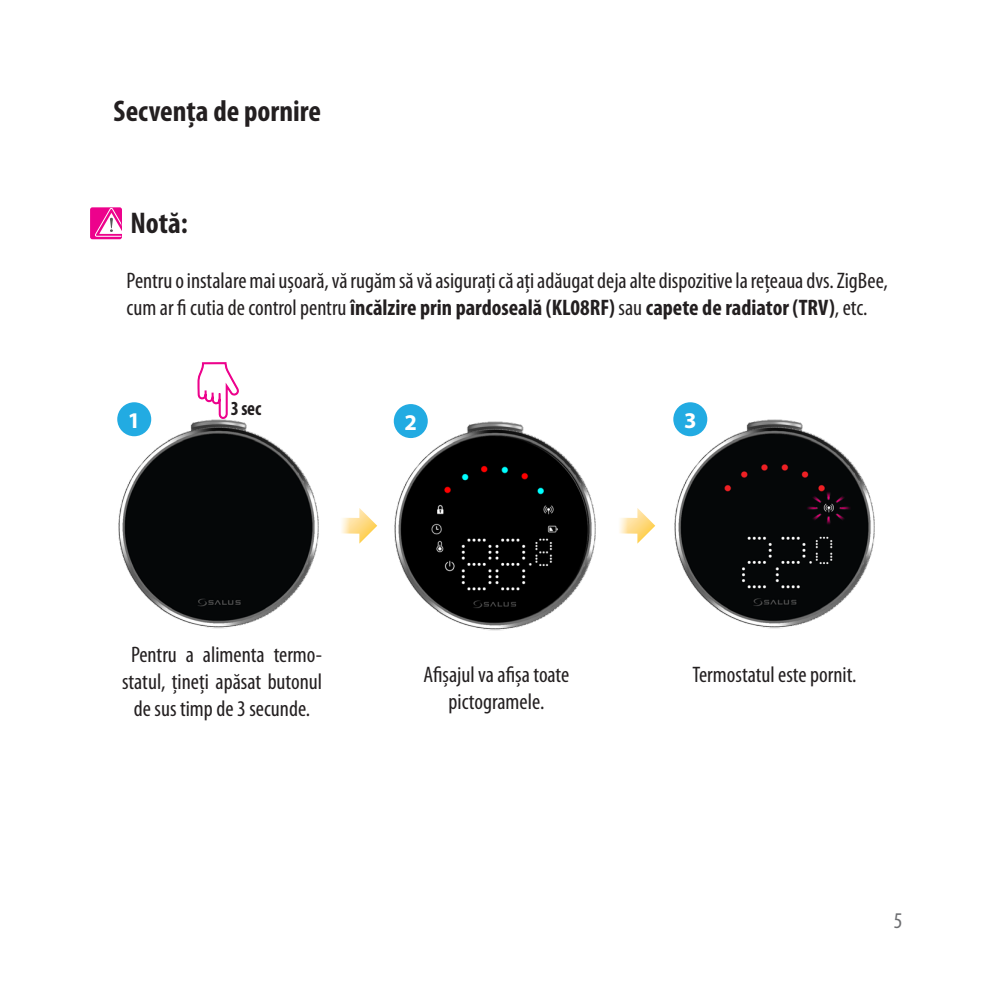
<style>
.page{position:relative;width:993px;height:993px;background:#fff}
.page>*{position:absolute;margin:0;border:0;box-sizing:border-box;transform-origin:0 0}
.t1{font:700 condensed 30px "Myriad Pro";color:#231f20}
.t2{font:condensed 22.5px/27px "Myriad Pro";color:#231f20}
.t3{font:700 22.5px "Myriad Pro";color:#fff}
.t4{font:condensed 22.5px "Myriad Pro";color:#6c6d70}
.t5{font:700 condensed 20px "Myriad Pro";color:#231f20;scale:.95 1}
.s1{font-weight:700}
</style>
<div class="page">
<img style="left:394px;top:421px;width:202px;height:209px">
<img style="left:673px;top:419px;width:202px;height:209px">
<div style="left:117px;top:402px;width:34px;height:34px;background:#22abe2;border-radius:50%"></div>
<div style="left:393px;top:404px;width:34px;height:34px;background:#22abe2;border-radius:50%"></div>
<div style="left:673px;top:402px;width:34px;height:34px;background:#22abe2;border-radius:50%"></div>
<div style="left:707px;top:517px;width:20px;height:20px;background:#050708"></div>
<svg style="left:197px;top:363px;width:42px;height:56px"></svg>
<svg style="left:341px;top:508px;width:36px;height:35px"></svg>
<svg style="left:619px;top:508px;width:36px;height:35px"></svg>
<img style="left:117px;top:419px;width:202px;height:209px">
<div style="left:167px;top:554px;width:20px;height:21px;background:#050708"></div>
<div style="left:90px;top:207px;width:32px;height:32px;background:#ed028c;border-radius:2px"></div>
<svg style="left:94px;top:207px;width:28px;height:30px"></svg>
<img style="left:806px;top:491px;width:44px;height:33px">
<p class="t1" style="left:114px;top:92px;width:209px">Secvența de pornire</p>
<p class="t1" style="left:130px;top:204px;width:59px">Notă:</p>
<p class="t2" style="left:127px;top:267px;width:762px">Pentru o instalare mai ușoară, vă rugăm să vă asigurați că ați adăugat deja alte dispozitive la rețeaua dvs. ZigBee, cum ar fi cutia de control pentru <span class="s1">încălzire prin pardoseală (KL08RF)</span> sau <span class="s1">capete de radiator (TRV)</span>, etc.</p>
<p class="t5" style="left:230px;top:395px;width:34px">3 sec</p>
<p class="t3" style="left:128px;top:405px;width:14px">1</p>
<p class="t3" style="left:404px;top:407px;width:14px">2</p>
<p class="t3" style="left:683px;top:405px;width:14px">3</p>
<p class="t2" style="left:122px;top:641px;width:201px;text-align:center">Pentru a alimenta termo&shy;statul, țineți apăsat butonul de sus timp de 3 secunde.</p>
<p class="t2" style="left:423px;top:660px;width:147px">Afișajul va afișa toate</p>
<p class="t2" style="left:448px;top:687px;width:97px">pictogramele.</p>
<p class="t2" style="left:692px;top:660px;width:165px">Termostatul este pornit.</p>
<p class="t4" style="left:893px;top:906px;width:10px">5</p>
</div>
